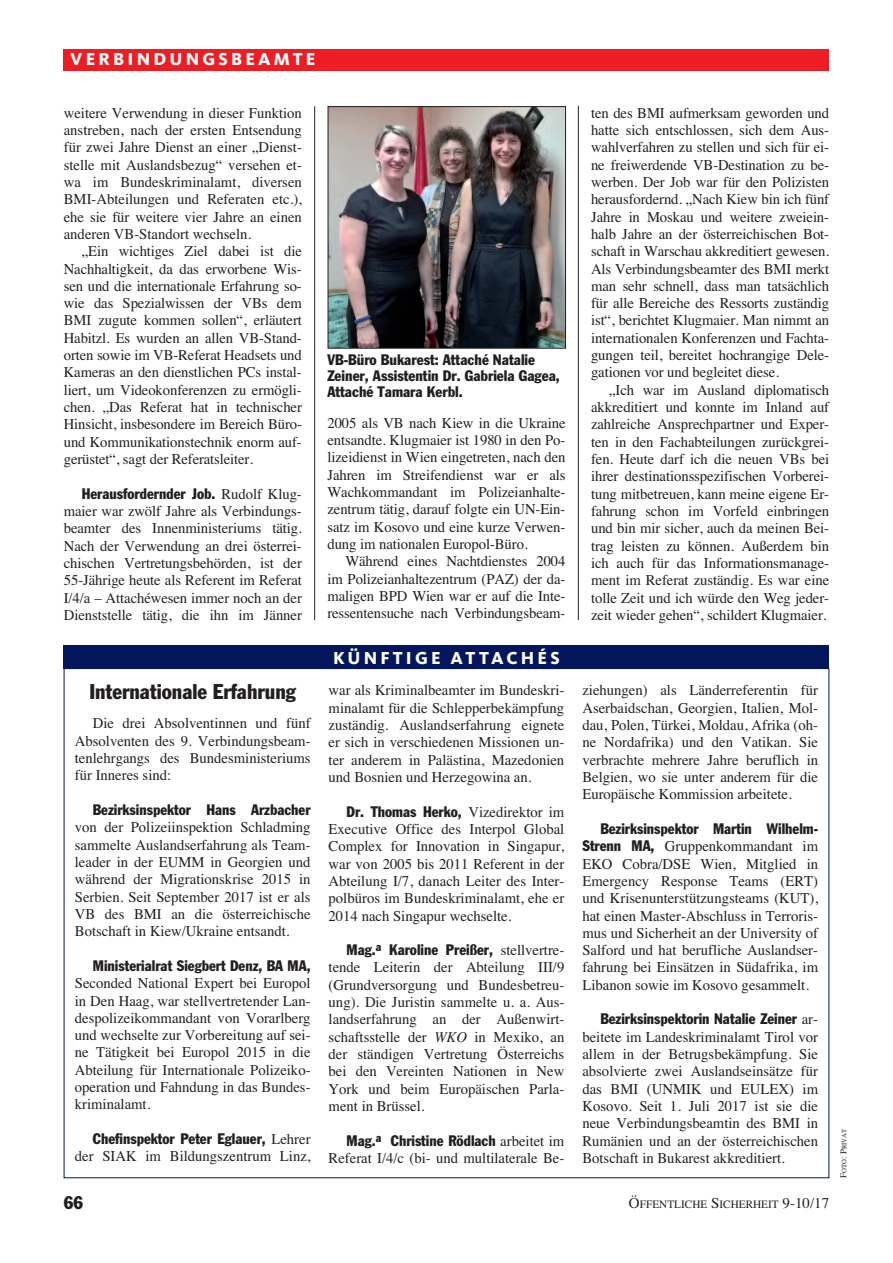
<style>
.page{position:relative;width:893px;height:1263px;background:#fff}
.page>*{position:absolute;margin:0;border:0;box-sizing:border-box;transform-origin:0 0}
.t1{font:condensed 21px "Franklin Gothic";color:#231f20}
.t2{font:800 18px "Kievit";letter-spacing:.175em;color:#fff}
.t3{font:condensed 18px "Franklin Gothic";color:#231f20}
.t4{font:15px/17.2px "Times";color:#231f20;text-align:justify}
.t5{font:condensed 15px/15.8px "Franklin Gothic";color:#231f20}
.t6{font:11.25px "Times";color:#231f20}
.t7{font:6.75px "Times";color:#231f20}
.s1{font-family:"Times";font-stretch:normal}
.s2{font-style:italic}
.s3{font-family:"Franklin Gothic";font-stretch:condensed}
.s4{font-size:15px}
.s5{font-size:9px}
</style>
<div class="page">
<hr style="left:314px;top:106px;width:1px;height:514px;background:#231f20">
<div style="left:64px;top:49px;width:765px;height:21px;background:#ee1d23"></div>
<img style="left:330px;top:108px;width:234px;height:238px">
<div style="left:328px;top:106px;width:238px;height:242px;border:1px solid #231f20"></div>
<hr style="left:578px;top:106px;width:1px;height:514px;background:#231f20">
<div style="left:64px;top:646px;width:765px;height:23px;background:#04175c"></div>
<p class="t2" style="left:70px;top:53px;width:247px">VERBINDUNGSBEAMTE</p>
<p class="t4" style="left:64px;top:104px;width:240px">weitere Verwendung in dieser Funktion anstreben, nach der ersten Entsendung für zwei Jahre Dienst an einer „Dienst&shy;stelle mit Auslandsbezug“ versehen et&shy;wa im Bundeskriminalamt, diversen BMI-Abteilungen und Referaten etc.), ehe sie für weitere vier Jahre an einen anderen VB-Standort wechseln.</p>
<p class="t4" style="left:64px;top:242px;width:240px;text-indent:18px">„Ein wichtiges Ziel dabei ist die Nachhaltigkeit, da das erworbene Wis&shy;sen und die internationale Erfahrung so&shy;wie das Spezialwissen der VBs dem BMI zugute kommen sollen“, erläutert Habitzl. Es wurden an allen VB-Stand&shy;orten sowie im VB-Referat Headsets und Kameras an den dienstlichen PCs instal&shy;liert, um Videokonferenzen zu ermögli&shy;chen. „Das Referat hat in technischer Hinsicht, insbesondere im Bereich Büro&shy;und Kommunikationstechnik enorm auf&shy;gerüstet“, sagt der Referatsleiter.</p>
<p class="t5" style="left:82px;top:487px;width:222px">Herausfordernder Job. <span class="s1">Rudolf Klug-</span></p>
<p class="t4" style="left:64px;top:502px;width:240px">maier war zwölf Jahre als Verbindungs&shy;beamter des Innenministeriums tätig.<br>Nach der Verwendung an drei österrei&shy;chischen Vertretungsbehörden, ist der 55-Jährige heute als Referent im Referat I/4/a – Attachéwesen immer noch an der Dienststelle tätig, die ihn im Jänner</p>
<h1 class="t1" style="left:89px;top:684px;width:208px">Internationale Erfahrung</h1>
<p class="t4" style="left:75px;top:714px;width:237px;text-indent:18px">Die drei Absolventinnen und fünf Absolventen des 9. Verbindungsbeam&shy;tenlehrgangs des Bundesministeriums für Inneres sind:</p>
<p class="t5" style="left:93px;top:803px;width:219px">Bezirksinspektor Hans Arzbacher</p>
<p class="t4" style="left:75px;top:818px;width:237px">von der Polizeiinspektion Schladming sammelte Auslandserfahrung als Team&shy;leader in der EUMM in Georgien und während der Migrationskrise 2015 in Serbien. Seit September 2017 ist er als VB des BMI an die österreichische Botschaft in Kiew/Ukraine entsandt.</p>
<p class="t5" style="left:93px;top:959px;width:219px">Ministerialrat Siegbert Denz, BA MA,</p>
<p class="t4" style="left:75px;top:974px;width:237px">Seconded National Expert bei Europol in Den Haag, war stellvertretender Lan&shy;despolizeikommandant von Vorarlberg und wechselte zur Vorbereitung auf sei&shy;ne Tätigkeit bei Europol 2015 in die Abteilung für Internationale Polizeiko&shy;operation und Fahndung in das Bundes&shy;kriminalamt.</p>
<p class="t5" style="left:93px;top:1132px;width:219px">Chefinspektor Peter Eglauer, <span class="s1">Lehrer</span></p>
<p class="t4" style="left:75px;top:1147px;width:237px">der SIAK im Bildungszentrum Linz,</p>
<p class="t5" style="left:327px;top:353px;width:234px">VB-Büro Bukarest: Attaché Natalie<br>Zeiner, Assistentin Dr. Gabriela Gagea,<br>Attaché Tamara Kerbl.</p>
<p class="t4" style="left:327px;top:414px;width:240px">2005 als VB nach Kiew in die Ukraine entsandte. Klugmaier ist 1980 in den Po&shy;lizeidienst in Wien eingetreten, nach den Jahren im Streifendienst war er als Wachkommandant im Polizeianhalte&shy;zentrum tätig, darauf folgte ein UN-Ein&shy;satz im Kosovo und eine kurze Verwen&shy;dung im nationalen Europol-Büro.</p>
<p class="t4" style="left:327px;top:553px;width:240px;text-indent:18px">Während eines Nachtdienstes 2004 im Polizeianhaltezentrum (PAZ) der da&shy;maligen BPD Wien war er auf die Inte&shy;ressentensuche nach Verbindungsbeam-</p>
<p class="t2" style="left:333px;top:652px;width:228px">KÜNFTIGE ATTACHÉS</p>
<p class="t4" style="left:329px;top:681px;width:237px">war als Kriminalbeamter im Bundeskri&shy;minalamt für die Schlepperbekämpfung zuständig. Auslandserfahrung eignete er sich in verschiedenen Missionen un&shy;ter anderem in Palästina, Mazedonien und Bosnien und Herzegowina an.</p>
<p class="t5" style="left:347px;top:804px;width:219px">Dr. Thomas Herko, <span class="s1">Vizedirektor im</span></p>
<p class="t4" style="left:329px;top:820px;width:237px">Executive Office des Interpol Global Complex for Innovation in Singapur, war von 2005 bis 2011 Referent in der Abteilung I/7, danach Leiter des Inter&shy;polbüros im Bundeskriminalamt, ehe er 2014 nach Singapur wechselte.</p>
<p class="t5" style="left:347px;top:943px;width:219px">Mag.<sup>a</sup> Karoline Preißer, <span class="s1">stellvertre-</span></p>
<p class="t4" style="left:329px;top:959px;width:237px">tende Leiterin der Abteilung III/9 (Grundversorgung und Bundesbetreu&shy;ung). Die Juristin sammelte u. a. Aus&shy;landserfahrung an der Außenwirt&shy;schaftsstelle der <span class="s2">WKO</span> in Mexiko, an der ständigen Vertretung Österreichs bei den Vereinten Nationen in New York und beim Europäischen Parla&shy;ment in Brüssel.</p>
<p class="t5" style="left:347px;top:1134px;width:219px">Mag.<sup>a</sup> Christine Rödlach <span class="s1">arbeitet im</span></p>
<p class="t4" style="left:329px;top:1149px;width:237px">Referat I/4/c (bi- und multilaterale Be-</p>
<p class="t4" style="left:591px;top:104px;width:240px">ten des BMI aufmerksam geworden und hatte sich entschlossen, sich dem Aus&shy;wahlverfahren zu stellen und sich für ei&shy;ne freiwerdende VB-Destination zu be&shy;werben. Der Job war für den Polizisten herausfordernd. „Nach Kiew bin ich fünf Jahre in Moskau und weitere zweiein&shy;halb Jahre an der österreichischen Bot&shy;schaft in Warschau akkreditiert gewesen.<br>Als Verbindungsbeamter des BMI merkt man sehr schnell, dass man tatsächlich für alle Bereiche des Ressorts zuständig ist“, berichtet Klugmaier. Man nimmt an internationalen Konferenzen und Fachta&shy;gungen teil, bereitet hochrangige Dele&shy;gationen vor und begleitet diese.</p>
<p class="t4" style="left:591px;top:381px;width:240px;text-indent:18px">„Ich war im Ausland diplomatisch akkreditiert und konnte im Inland auf zahlreiche Ansprechpartner und Exper&shy;ten in den Fachabteilungen zurückgrei&shy;fen. Heute darf ich die neuen VBs bei ihrer destinationsspezifischen Vorberei&shy;tung mitbetreuen, kann meine eigene Er&shy;fahrung schon im Vorfeld einbringen und bin mir sicher, auch da meinen Bei&shy;trag leisten zu können. Außerdem bin ich auch für das Informationsmanage&shy;ment im Referat zuständig. Es war eine tolle Zeit und ich würde den Weg jeder&shy;zeit wieder gehen“, schildert Klugmaier.</p>
<p class="t4" style="left:582px;top:681px;width:237px">ziehungen) als Länderreferentin für Aserbaidschan, Georgien, Italien, Mol&shy;dau, Polen, Türkei, Moldau, Afrika (oh&shy;ne Nordafrika) und den Vatikan. Sie verbrachte mehrere Jahre beruflich in Belgien, wo sie unter anderem für die Europäische Kommission arbeitete.</p>
<p class="t5" style="left:600px;top:822px;width:219px">Bezirksinspektor Martin Wilhelm-</p>
<p class="t4" style="left:582px;top:837px;width:237px"><span class="s3">Strenn MA,</span> Gruppenkommandant im EKO Cobra/DSE Wien, Mitglied in Emergency Response Teams (ERT) und Krisenunterstützungsteams (KUT), hat einen Master-Abschluss in Terroris&shy;mus und Sicherheit an der University of Salford und hat berufliche Auslandser&shy;fahrung bei Einsätzen in Südafrika, im Libanon sowie im Kosovo gesammelt.</p>
<p class="t5" style="left:600px;top:1012px;width:219px">Bezirksinspektorin Natalie Zeiner <span class="s1">ar-</span></p>
<p class="t4" style="left:582px;top:1028px;width:237px">beitete im Landeskriminalamt Tirol vor allem in der Betrugsbekämpfung. Sie absolvierte zwei Auslandseinsätze für das BMI (UNMIK und EULEX) im Kosovo. Seit 1. Juli 2017 ist sie die neue Verbindungsbeamtin des BMI in Rumänien und an der österreichischen Botschaft in Bukarest akkreditiert.</p>
<p class="t3" style="left:64px;top:1196px;width:21px">66</p>
<p class="t6" style="left:629px;top:1198px;width:202px"><span class="s4">Ö</span>FFENTLICHE <span class="s4">S</span>ICHERHEIT <span class="s4">9-10/17</span></p>
<p class="t7" style="left:840px;top:1178px;width:51px;rotate:-90deg"><span class="s5">F</span>OTO<span class="s5">: P</span>RIVAT</p>
</div>
